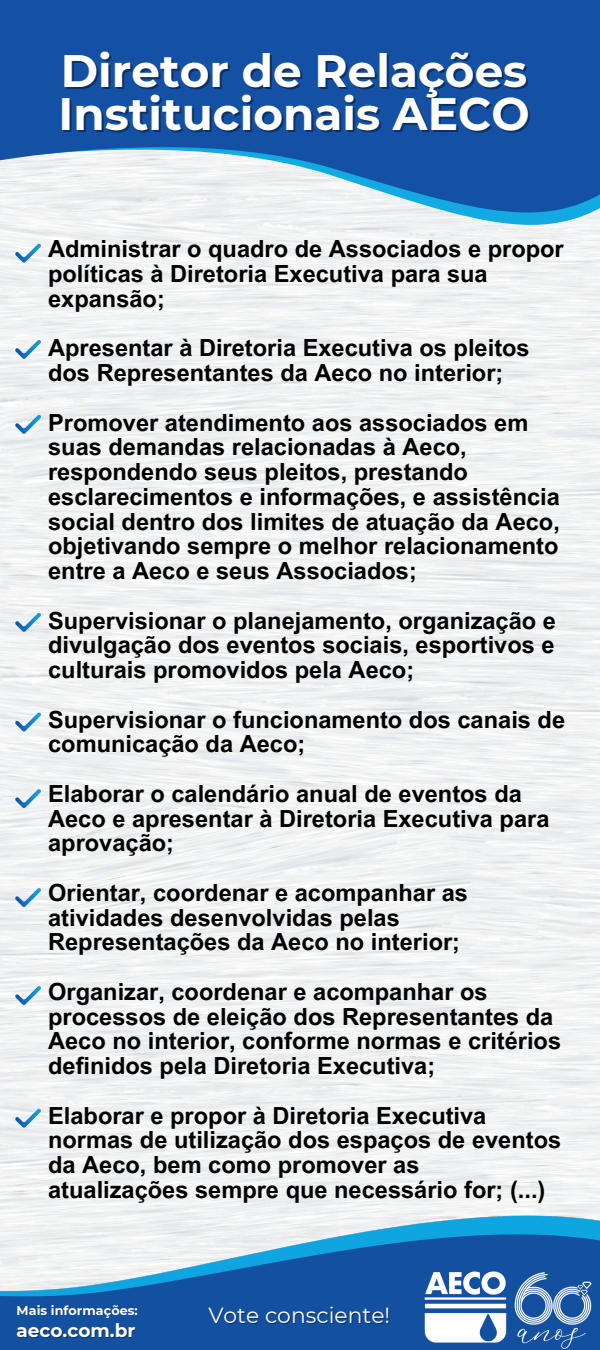
<style>
.page{position:relative;width:600px;height:1350px;background:#fff}
.page>*{position:absolute;margin:0;border:0;box-sizing:border-box;transform-origin:0 0}
.t1{font:700 45.3px "Montserrat";color:#fff}
.t2{font:700 23.6px/24.8px "Arial MT Pro";color:#000}
.t3{font:21.8px "Montserrat";color:#fff}
.t4{font:700 18.5px "Montserrat";color:#fff}
.t5{font:700 12.8px "Montserrat";color:#fff}
</style>
<div class="page">
<img style="left:0;top:0;width:600px;height:1211px">
<svg style="left:0;top:213px;width:600px;height:12px;fill:#eff1f2"></svg>
<svg style="left:0;top:147px;width:600px;height:66px"></svg>
<img style="left:0;top:1211px;width:600px;height:139px">
<svg style="left:15px;top:1109px;width:26px;height:19px"></svg>
<svg style="left:15px;top:986px;width:26px;height:19px"></svg>
<svg style="left:15px;top:888px;width:26px;height:19px"></svg>
<svg style="left:15px;top:789px;width:26px;height:19px"></svg>
<svg style="left:15px;top:712px;width:26px;height:20px"></svg>
<svg style="left:15px;top:613px;width:26px;height:19px"></svg>
<svg style="left:15px;top:415px;width:26px;height:19px"></svg>
<svg style="left:15px;top:340px;width:26px;height:19px"></svg>
<svg style="left:15px;top:244px;width:26px;height:19px"></svg>
<h2 class="t1" style="left:61px;top:43px;width:468px">Diretor de Relações</h2>
<h2 class="t1" style="left:58px;top:86px;width:473px">Institucionais AECO</h2>
<h2 class="t2" style="left:48px;top:240px;width:517px">Administrar o quadro de Associados e propor políticas à Diretoria Executiva para sua expansão;</h2>
<h2 class="t2" style="left:48px;top:339px;width:483px">Apresentar à Diretoria Executiva os pleitos dos Representantes da Aeco no interior;</h2>
<h2 class="t2" style="left:48px;top:413px;width:513px">Promover atendimento aos associados em suas demandas relacionadas à Aeco, respondendo seus pleitos, prestando esclarecimentos e informações, e assistência social dentro dos limites de atuação da Aeco, objetivando sempre o melhor relacionamento entre a Aeco e seus Associados;</h2>
<h2 class="t2" style="left:48px;top:611px;width:509px;text-align:justify">Supervisionar o planejamento, organização e divulgação dos eventos sociais, esportivos e culturais promovidos pela Aeco;</h2>
<p class="t2" style="left:48px;top:710px;width:519px">Supervisionar o funcionamento dos canais de comunicação da Aeco;</p>
<p class="t2" style="left:48px;top:784px;width:503px">Elaborar o calendário anual de eventos da<br>Aeco e apresentar à Diretoria Executiva para aprovação;</p>
<p class="t2" style="left:48px;top:883px;width:421px">Orientar, coordenar e acompanhar as atividades desenvolvidas pelas<br>Representações da Aeco no interior;</p>
<p class="t2" style="left:48px;top:982px;width:515px">Organizar, coordenar e acompanhar os processos de eleição dos Representantes da Aeco no interior, conforme normas e critérios definidos pela Diretoria Executiva;</p>
<p class="t2" style="left:48px;top:1106px;width:515px">Elaborar e propor à Diretoria Executiva normas de utilização dos espaços de eventos da Aeco, bem como promover as atualizações sempre que necessário for; (...)</p>
<h2 class="t5" style="left:17px;top:1302px;width:123px">Mais informações:</h2>
<h2 class="t4" style="left:17px;top:1319px;width:120px">aeco.com.br</h2>
<h2 class="t3" style="left:208px;top:1302px;width:183px">Vote consciente!</h2>
</div>
